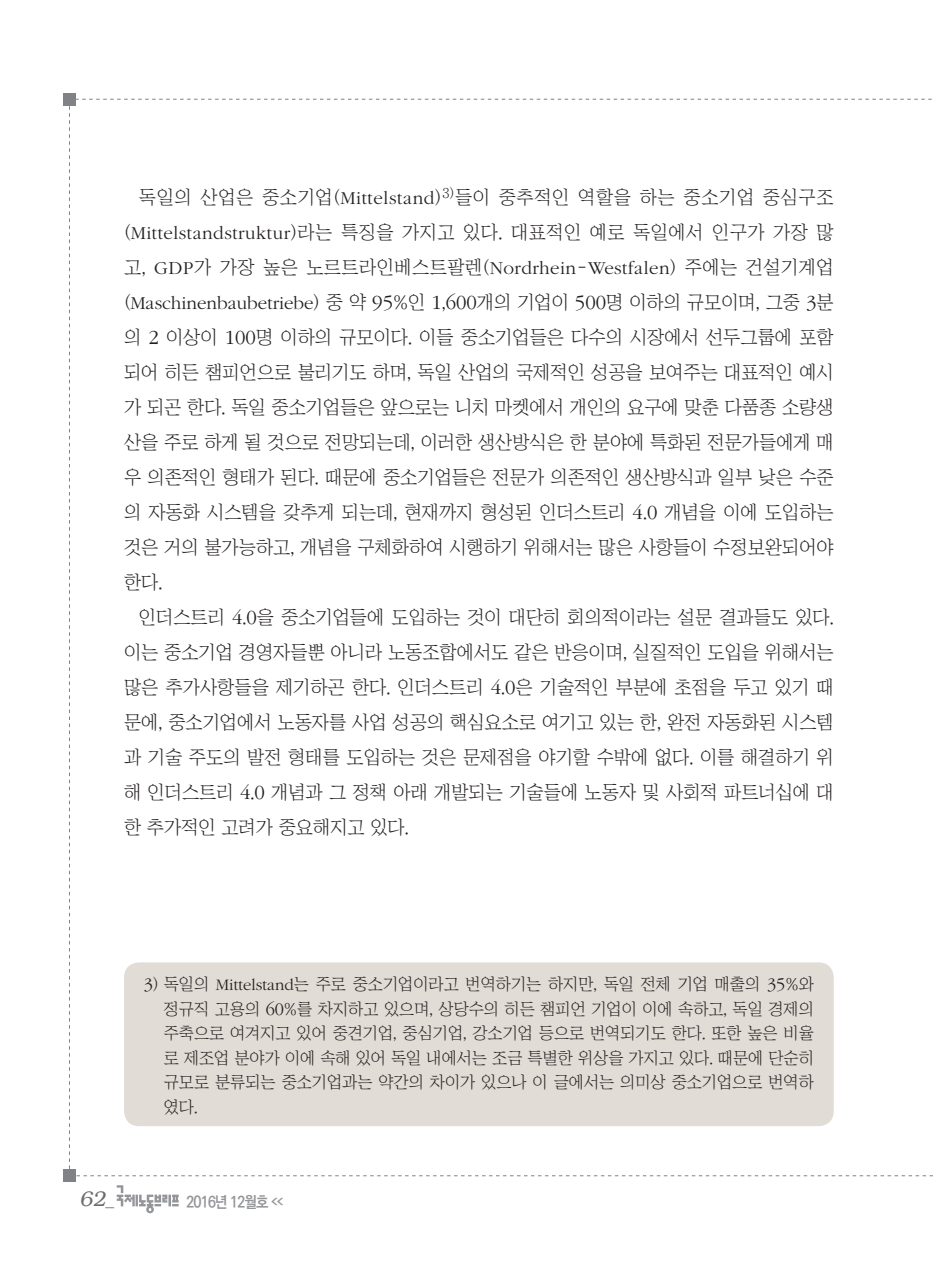
<style>
.page{position:relative;width:933px;height:1275px;background:#fff}
.page>*{position:absolute;margin:0;border:0;box-sizing:border-box;transform-origin:0 0}
.t1{font:italic 300 21px "Bookman";color:#6c6d70}
.t2{font:18.9px/35px "Chosunilbo NM";color:#231f20;text-align:justify}
.t3{font:16.62px/24.5px "Chosunilbo NM";color:#231f20;text-align:justify}
.t4{font:700 15.75px "Ko Pub Dotum";letter-spacing:-.055em;color:#939598;scale:.9 1}
.s1{font-family:"ITC Garamond Std";font-weight:300}
.s2{font-family:"ITC Garamond Std";font-weight:300;font-size:20.82px}
.s3{font-family:"ITC Garamond Std";font-weight:300;font-size:18.38px}
.s4{font-family:"Helvetica";font-weight:400;font-style:normal;font-size:17.5px}
</style>
<div class="page">
<div style="left:64px;top:1170px;width:12px;height:12px;background:#808285"></div>
<div style="left:64px;top:93px;width:12px;height:12px;background:#808285"></div>
<svg style="left:117px;top:1185px;width:62px;height:28px"></svg>
<div style="left:124px;top:962px;width:709px;height:164px;background:#e1dcd5;border-radius:15px"></div>
<p class="t2" style="left:124px;top:179px;width:711px;text-indent:15px">독일의 산업은 중소기업(<span class="s1">Mittelstand</span>)<sup>3)</sup>들이 중추적인 역할을 하는 중소기업 중심구조 (<span class="s1">Mittelstandstruktur</span>)라는 특징을 가지고 있다. 대표적인 예로 독일에서 인구가 가장 많 고, <span class="s1">GDP</span>가 가장 높은 노르트라인베스트팔렌(<span class="s1">Nordrhein</span>-<span class="s1">Westfalen</span>) 주에는 건설기계업 (<span class="s1">Maschinenbaubetriebe</span>) 중 약 <span class="s2">95</span>%인 <span class="s2">1</span>,<span class="s2">600</span>개의 기업이 <span class="s2">500</span>명 이하의 규모이며, 그중 <span class="s2">3</span>분 의 <span class="s2">2</span> 이상이 <span class="s2">100</span>명 이하의 규모이다. 이들 중소기업들은 다수의 시장에서 선두그룹에 포함 되어 히든 챔피언으로 불리기도 하며, 독일 산업의 국제적인 성공을 보여주는 대표적인 예시 가 되곤 한다. 독일 중소기업들은 앞으로는 니치 마켓에서 개인의 요구에 맞춘 다품종 소량생 산을 주로 하게 될 것으로 전망되는데, 이러한 생산방식은 한 분야에 특화된 전문가들에게 매 우 의존적인 형태가 된다. 때문에 중소기업들은 전문가 의존적인 생산방식과 일부 낮은 수준 의 자동화 시스템을 갖추게 되는데, 현재까지 형성된 인더스트리 <span class="s2">4</span>.<span class="s2">0</span> 개념을 이에 도입하는 것은 거의 불가능하고, 개념을 구체화하여 시행하기 위해서는 많은 사항들이 수정보완되어야 한다.</p>
<p class="t2" style="left:124px;top:599px;width:711px;text-indent:15px">인더스트리 <span class="s2">4</span>.<span class="s2">0</span>을 중소기업들에 도입하는 것이 대단히 회의적이라는 설문 결과들도 있다. 이는 중소기업 경영자들뿐 아니라 노동조합에서도 같은 반응이며, 실질적인 도입을 위해서는 많은 추가사항들을 제기하곤 한다. 인더스트리 <span class="s2">4</span>.<span class="s2">0</span>은 기술적인 부분에 초점을 두고 있기 때 문에, 중소기업에서 노동자를 사업 성공의 핵심요소로 여기고 있는 한, 완전 자동화된 시스템 과 기술 주도의 발전 형태를 도입하는 것은 문제점을 야기할 수밖에 없다. 이를 해결하기 위 해 인더스트리 <span class="s2">4</span>.<span class="s2">0</span> 개념과 그 정책 아래 개발되는 기술들에 노동자 및 사회적 파트너십에 대 한 추가적인 고려가 중요해지고 있다.</p>
<p class="t3" style="left:164px;top:972px;width:651px;text-indent:-20px"><span class="s3">3</span>) 독일의 <span class="s1">Mittelstand</span>는 주로 중소기업이라고 번역하기는 하지만, 독일 전체 기업 매출의 <span class="s3">35</span>%와 정규직 고용의 <span class="s3">60</span>%를 차지하고 있으며, 상당수의 히든 챔피언 기업이 이에 속하고, 독일 경제의 주축으로 여겨지고 있어 중견기업, 중심기업, 강소기업 등으로 번역되기도 한다. 또한 높은 비율 로 제조업 분야가 이에 속해 있어 독일 내에서는 조금 특별한 위상을 가지고 있다. 때문에 단순히 규모로 분류되는 중소기업과는 약간의 차이가 있으나 이 글에서는 의미상 중소기업으로 번역하 였다.</p>
<p class="t1" style="left:79px;top:1187px;width:36px">62<span class="s4">_</span></p>
<p class="t4" style="left:186px;top:1194px;width:109px">2016년 12월호 <sup>&lt;&lt;</sup></p>
</div>
